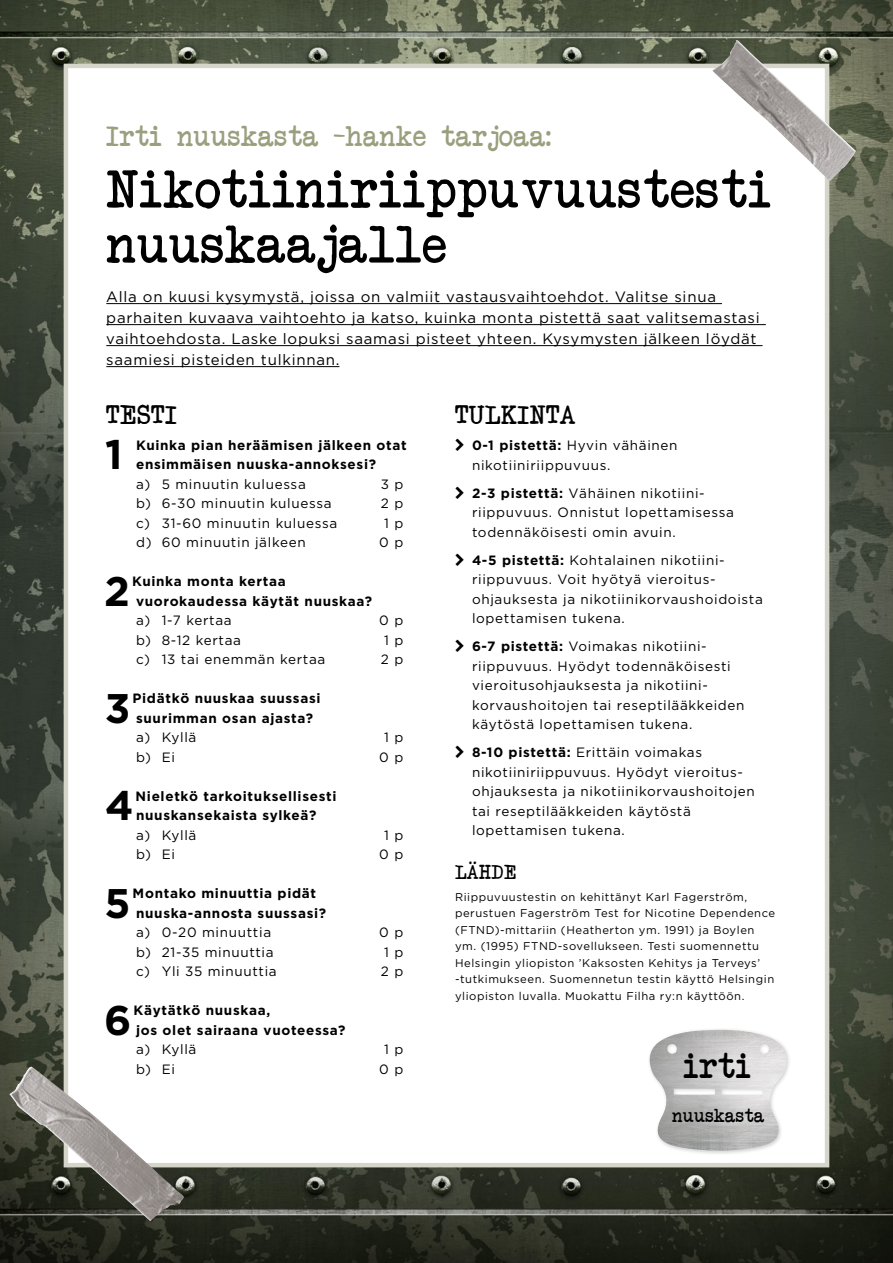
<style>
.page{position:relative;width:893px;height:1263px;background:#fff}
.page>*{position:absolute;margin:0;border:0;box-sizing:border-box;transform-origin:0 0}
.t1{font:52.2px/55.1px "Another Typewriter";letter-spacing:.02em;color:#000}
.t2{font:700 41.4px "Gotham";color:#000}
.t3{font:34.5px "Another Typewriter";color:#000}
.t4{font:28.2px "Another Typewriter";letter-spacing:.02em;color:#9a9f7e}
.t5{font:25.8px "Another Typewriter";letter-spacing:.02em;color:#000}
.t6{font:19.35px "Another Typewriter";letter-spacing:.02em;color:#000}
.t7{font:18.45px "Another Typewriter";letter-spacing:.02em;color:#000}
.t8{font:15px/21px "Gotham";letter-spacing:.05em;color:#000}
.t9{font:13.5px/19.5px "Gotham";letter-spacing:.05em;color:#000}
.t10{font:700 13.5px/19.5px "Gotham";letter-spacing:.05em;color:#000}
.t11{font:11.25px/16.5px "Gotham";letter-spacing:.05em;color:#000}
.s1{font-weight:700}
</style>
<div class="page">
<img style="left:0;top:0;width:893px;height:1263px">
<div style="left:64px;top:64px;width:765px;height:1103px;background:#fff;border:4px solid #d5d5c9"></div>
<img style="left:17px;top:1067px;width:13px;height:20px">
<img style="left:728px;top:40px;width:9px;height:17px">
<hr style="left:106px;top:303px;width:616px;height:1px;background:#000">
<hr style="left:106px;top:324px;width:660px;height:1px;background:#000">
<hr style="left:106px;top:345px;width:656px;height:1px;background:#000">
<hr style="left:106px;top:366px;width:233px;height:1px;background:#000">
<div style="left:647px;top:1027px;width:144px;height:128px;background:#000;opacity:.18"></div>
<svg style="left:648px;top:1029px;width:140px;height:122px"></svg>
<svg style="left:333px;top:134px;width:12px;height:3px"></svg>
<h3 class="t4" style="left:106px;top:118px;width:446px">Irti nuuskasta hanke tarjoaa:</h3>
<h1 class="t1" style="left:106px;top:160px;width:666px">Nikotiiniriippuvuustesti nuuskaajalle</h1>
<p class="t8" style="left:106px;top:286px;width:655px">Alla on kuusi kysymystä, joissa on valmiit vastausvaihtoehdot. Valitse sinua parhaiten kuvaava vaihtoehto ja katso, kuinka monta pistettä saat valitsemastasi vaihtoehdosta. Laske lopuksi saamasi pisteet yhteen. Kysymysten jälkeen löydät saamiesi pisteiden tulkinnan.</p>
<h3 class="t5" style="left:106px;top:398px;width:72px">TESTI</h3>
<h2 class="t2" style="left:105px;top:431px;width:19px">1</h2>
<p class="t10" style="left:136px;top:435px;width:272px">Kuinka pian heräämisen jälkeen otat ensimmäisen nuuska-annoksesi?</p>
<p class="t9" style="left:136px;top:474px;width:171px">a) 5 minuutin kuluessa</p>
<p class="t9" style="left:381px;top:474px;width:24px">3 p</p>
<p class="t9" style="left:136px;top:494px;width:197px">b) 6-30 minuutin kuluessa</p>
<p class="t9" style="left:381px;top:494px;width:24px">2 p</p>
<p class="t9" style="left:136px;top:513px;width:203px">c) 31-60 minuutin kuluessa</p>
<p class="t9" style="left:384px;top:513px;width:21px">1 p</p>
<p class="t9" style="left:136px;top:533px;width:171px">d) 60 minuutin jälkeen</p>
<p class="t9" style="left:379px;top:533px;width:26px">0 p</p>
<h2 class="t2" style="left:104px;top:567px;width:27px">2</h2>
<p class="t10" style="left:132px;top:571px;width:241px">Kuinka monta kertaa vuorokaudessa käytät nuuskaa?</p>
<p class="t9" style="left:136px;top:611px;width:97px">a) 1-7 kertaa</p>
<p class="t9" style="left:379px;top:611px;width:26px">0 p</p>
<p class="t9" style="left:136px;top:630px;width:106px">b) 8-12 kertaa</p>
<p class="t9" style="left:384px;top:630px;width:21px">1 p</p>
<p class="t9" style="left:136px;top:650px;width:191px">c) 13 tai enemmän kertaa</p>
<p class="t9" style="left:381px;top:650px;width:24px">2 p</p>
<h2 class="t2" style="left:105px;top:684px;width:27px">3</h2>
<p class="t10" style="left:132px;top:688px;width:190px">Pidätkö nuuskaa suussasi suurimman osan ajasta?</p>
<p class="t9" style="left:136px;top:728px;width:62px">a) Kyllä</p>
<p class="t9" style="left:384px;top:728px;width:21px">1 p</p>
<p class="t9" style="left:136px;top:747px;width:41px">b) Ei</p>
<p class="t9" style="left:379px;top:747px;width:26px">0 p</p>
<h2 class="t2" style="left:105px;top:782px;width:30px">4</h2>
<p class="t10" style="left:136px;top:786px;width:202px">Nieletkö tarkoituksellisesti nuuskansekaista sylkeä?</p>
<p class="t9" style="left:136px;top:825px;width:62px">a) Kyllä</p>
<p class="t9" style="left:384px;top:825px;width:21px">1 p</p>
<p class="t9" style="left:136px;top:845px;width:41px">b) Ei</p>
<p class="t9" style="left:379px;top:845px;width:26px">0 p</p>
<h2 class="t2" style="left:105px;top:879px;width:28px">5</h2>
<p class="t10" style="left:133px;top:883px;width:195px">Montako minuuttia pidät nuuska-annosta suussasi?</p>
<p class="t9" style="left:136px;top:923px;width:137px">a) 0-20 minuuttia</p>
<p class="t9" style="left:379px;top:923px;width:26px">0 p</p>
<p class="t9" style="left:136px;top:942px;width:139px">b) 21-35 minuuttia</p>
<p class="t9" style="left:384px;top:942px;width:21px">1 p</p>
<p class="t9" style="left:136px;top:962px;width:142px">c) Yli 35 minuuttia</p>
<p class="t9" style="left:381px;top:962px;width:24px">2 p</p>
<h2 class="t2" style="left:104px;top:996px;width:29px">6</h2>
<p class="t10" style="left:134px;top:1000px;width:213px">Käytätkö nuuskaa,<br>jos olet sairaana vuoteessa?</p>
<p class="t9" style="left:136px;top:1040px;width:62px">a) Kyllä</p>
<p class="t9" style="left:384px;top:1040px;width:21px">1 p</p>
<p class="t9" style="left:136px;top:1059px;width:41px">b) Ei</p>
<p class="t9" style="left:379px;top:1059px;width:26px">0 p</p>
<h3 class="t5" style="left:455px;top:398px;width:122px">TULKINTA</h3>
<p class="t9" style="left:472px;top:435px;width:207px"><span class="s1">0-1 pistettä:</span> Hyvin vähäinen nikotiiniriippuvuus.</p>
<p class="t9" style="left:472px;top:483px;width:264px"><span class="s1">2-3 pistettä:</span> Vähäinen nikotiini&shy;riippuvuus. Onnistut lopettamisessa todennäköisesti omin avuin.</p>
<p class="t9" style="left:472px;top:550px;width:292px"><span class="s1">4-5 pistettä:</span> Kohtalainen nikotiini&shy;riippuvuus. Voit hyötyä vieroitus&shy;ohjauksesta ja nikotiinikorvaushoidoista lopettamisen tukena.</p>
<p class="t9" style="left:472px;top:636px;width:274px"><span class="s1">6-7 pistettä:</span> Voimakas nikotiini&shy;riippuvuus. Hyödyt todennäköisesti vieroitusohjauksesta ja nikotiini&shy;korvaushoitojen tai reseptilääkkeiden käytöstä lopettamisen tukena.</p>
<p class="t9" style="left:472px;top:742px;width:284px"><span class="s1">8-10 pistettä:</span> Erittäin voimakas nikotiiniriippuvuus. Hyödyt vieroitus&shy;ohjauksesta ja nikotiinikorvaushoitojen tai reseptilääkkeiden käytöstä lopettamisen tukena.</p>
<h3 class="t6" style="left:455px;top:859px;width:63px">LÄHDE</h3>
<p class="t11" style="left:455px;top:888px;width:322px">Riippuvuustestin on kehittänyt Karl Fagerström, perustuen Fagerström Test for Nicotine Dependence (FTND)-mittariin (Heatherton ym. 1991) ja Boylen ym. (1995) FTND-sovellukseen. Testi suomennettu Helsingin yliopiston ’Kaksosten Kehitys ja Terveys’ -tutkimukseen. Suomennetun testin käyttö Helsingin yliopiston luvalla. Muokattu Filha ry:n käyttöön.</p>
<h3 class="t3" style="left:683px;top:1043px;width:69px">irti</h3>
<h3 class="t7" style="left:672px;top:1103px;width:94px">nuuskasta</h3>
</div>
